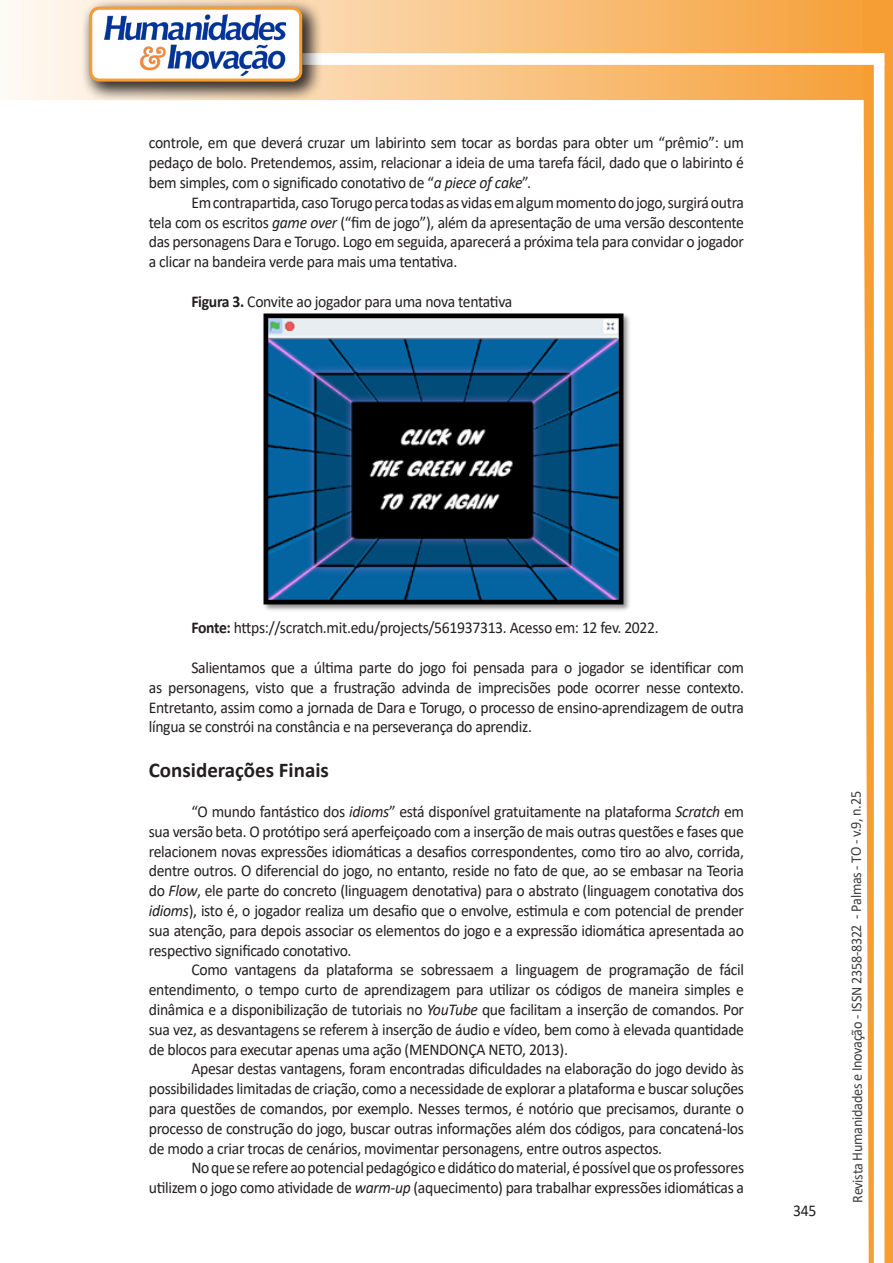
<style>
.page{position:relative;width:893px;height:1263px;background:#fff}
.page>*{position:absolute;margin:0;border:0;box-sizing:border-box;transform-origin:0 0}
.Titulo_2{font:700 21px "Calibri";color:#231f20}
.texto{font:16.5px/19.8px "Calibri";letter-spacing:-.02em;color:#231f20;text-align:justify;scale:.95 1}
.t1{font:15px "Calibri";letter-spacing:-.025em;color:#3e3e3f;scale:.95 1}
.s1{font-style:italic}
.s2{font-weight:700}
</style>
<div class="page">
<svg style="left:5px;top:0;width:858px;height:100px;background:#f9c484"></svg>
<div style="left:302px;top:53px;width:582px;height:12px;background:#fff;border:2px solid #fff"></div>
<svg style="left:863px;top:0;width:30px;height:1263px"></svg>
<div style="left:81px;top:0;width:241px;height:102px;background:#231f20;opacity:.75"></div>
<svg style="left:91px;top:8px;width:210px;height:72px"></svg>
<div style="left:89px;top:7px;width:213px;height:75px;border:3px solid #f69e34;border-radius:9px"></div>
<img style="left:263px;top:313px;width:367px;height:298px">
<p class="texto" style="left:149px;top:133px;width:628px">controle, em que deverá cruzar um labirinto sem tocar as bordas para obter um “prêmio”: um pedaço de bolo. Pretendemos, assim, relacionar a ideia de uma tarefa fácil, dado que o labirinto é bem simples, com o significado conotativo de “<span class="s1">a piece of cake</span>”.</p>
<p class="texto" style="left:149px;top:192px;width:628px;text-indent:43px">Em contrapartida, caso Torugo perca todas as vidas em algum momento do jogo, surgirá outra tela com os escritos <span class="s1">game over</span> (“fim de jogo”), além da apresentação de uma versão descontente das personagens Dara e Torugo. Logo em seguida, aparecerá a próxima tela para convidar o jogador a clicar na bandeira verde para mais uma tentativa.</p>
<p class="texto" style="left:191px;top:291px;width:339px"><span class="s2">Figura 3.</span> Convite ao jogador para uma nova tentativa</p>
<p class="texto" style="left:191px;top:617px;width:494px"><span class="s2">Fonte:</span> https://scratch.mit.edu/projects/561937313. Acesso em: 12 fev. 2022.</p>
<p class="texto" style="left:149px;top:657px;width:628px;text-indent:43px">Salientamos que a última parte do jogo foi pensada para o jogador se identificar com as personagens, visto que a frustração advinda de imprecisões pode ocorrer nesse contexto.<br>Entretanto, assim como a jornada de Dara e Torugo, o processo de ensino-aprendizagem de outra língua se constrói na constância e na perseverança do aprendiz.</p>
<p class="Titulo_2" style="left:149px;top:755px;width:182px">Considerações Finais</p>
<p class="texto" style="left:149px;top:801px;width:628px;text-indent:43px">“O mundo fantástico dos <span class="s1">idioms</span>” está disponível gratuitamente na plataforma <span class="s1">Scratch</span> em sua versão beta. O protótipo será aperfeiçoado com a inserção de mais outras questões e fases que relacionem novas expressões idiomáticas a desafios correspondentes, como tiro ao alvo, corrida, dentre outros. O diferencial do jogo, no entanto, reside no fato de que, ao se embasar na Teoria do <span class="s1">Flow</span>, ele parte do concreto (linguagem denotativa) para o abstrato (linguagem conotativa dos <span class="s1">idioms</span>), isto é, o jogador realiza um desafio que o envolve, estimula e com potencial de prender sua atenção, para depois associar os elementos do jogo e a expressão idiomática apresentada ao respectivo significado conotativo.</p>
<p class="texto" style="left:149px;top:959px;width:628px;text-indent:43px">Como vantagens da plataforma se sobressaem a linguagem de programação de fácil entendimento, o tempo curto de aprendizagem para utilizar os códigos de maneira simples e dinâmica e a disponibilização de tutoriais no <span class="s1">YouTube</span> que facilitam a inserção de comandos. Por sua vez, as desvantagens se referem à inserção de áudio e vídeo, bem como à elevada quantidade de blocos para executar apenas uma ação (MENDONÇA NETO, 2013).</p>
<p class="texto" style="left:149px;top:1058px;width:628px;text-indent:43px">Apesar destas vantagens, foram encontradas dificuldades na elaboração do jogo devido às possibilidades limitadas de criação, como a necessidade de explorar a plataforma e buscar soluções para questões de comandos, por exemplo. Nesses termos, é notório que precisamos, durante o processo de construção do jogo, buscar outras informações além dos códigos, para concatená-los de modo a criar trocas de cenários, movimentar personagens, entre outros aspectos.</p>
<p class="texto" style="left:149px;top:1157px;width:628px;text-align:right">No que se refere ao potencial pedagógico e didático do material, é possível que os professores utilizem o jogo como atividade de <span class="s1">warm-up</span> (aquecimento) para trabalhar expressões idiomáticas a</p>
<p class="texto" style="left:793px;top:1200px;width:26px">345</p>
<p class="t1" style="left:846px;top:1203px;width:435px;rotate:-90deg">Revista Humanidades e Inovação - ISSN 2358-8322 - Palmas - TO - v.9, n.25</p>
</div>
